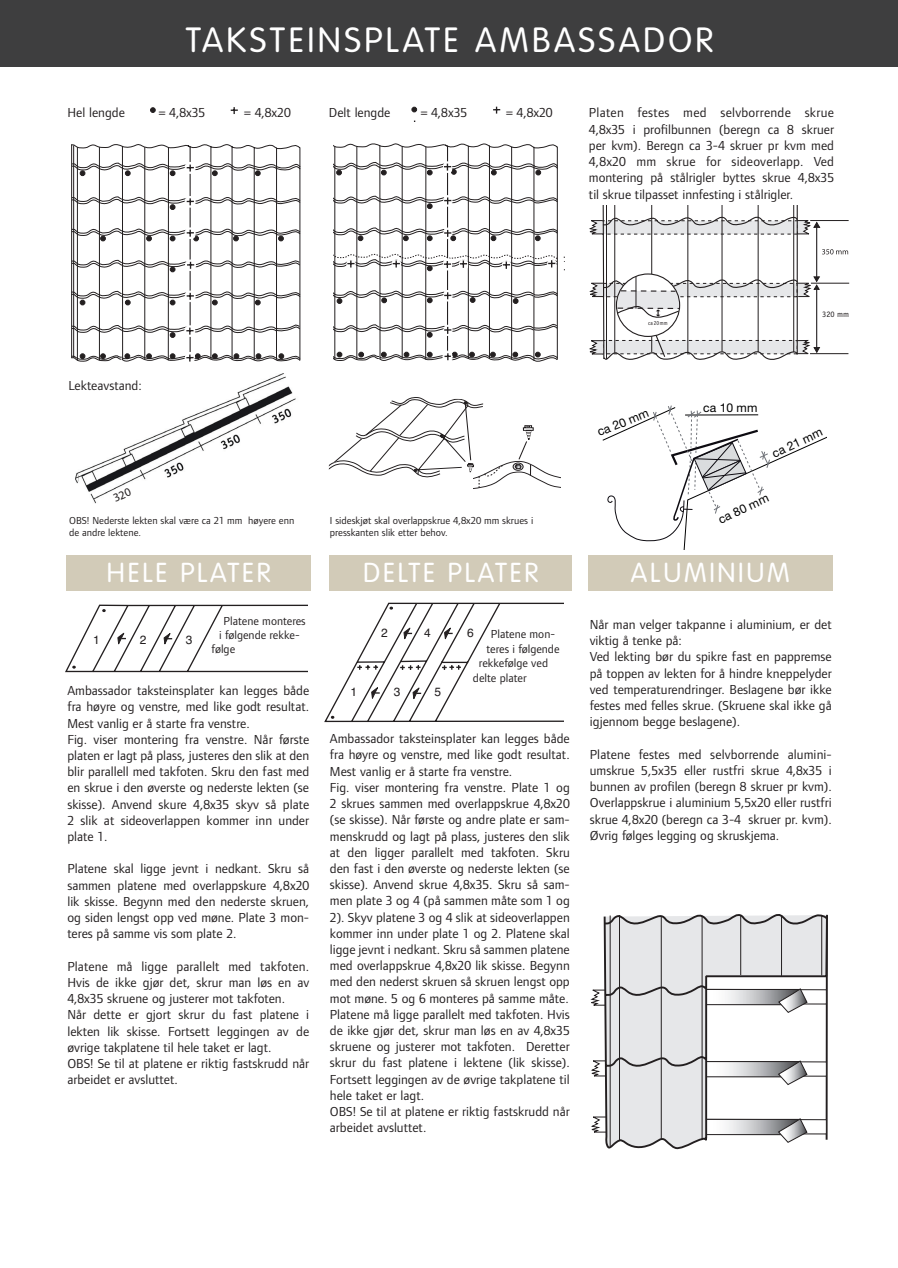
<style>
.page{position:relative;width:898px;height:1268px;background:#fff}
.page>*{position:absolute;margin:0;border:0;box-sizing:border-box;transform-origin:0 0}
.t1{font:300 34.5px "VAG Rounded";letter-spacing:.1em;color:#fff}
.t2{font:300 27px "VAG Rounded";letter-spacing:.1em;color:#fff}
.t3{font:13.5px/16.2px "Foundry Form Sans";color:#231f20}
.t4{font:12.15px "Helvetica Neue LT Std";color:#000}
.t5{font:12px "Foundry Form Sans";color:#231f20}
.t6{font:12px "Helvetica";color:#231f20}
.t7{font:10.5px/12.6px "Foundry Form Sans";color:#231f20}
.t8{font:8.4px "Officina Sans Std";color:#231f20}
.t9{font:6px "Officina Sans Std";color:#231f20;scale:.89 1}
</style>
<div class="page">
<img style="left:76px;top:374px;width:220px;height:130px">
<svg style="left:324px;top:602px;width:240px;height:121px"></svg>
<div style="left:67px;top:554px;width:244px;height:36px;background:#d2cbb8"></div>
<div style="left:329px;top:554px;width:242px;height:36px;background:#d2cbb8"></div>
<div style="left:588px;top:554px;width:244px;height:36px;background:#d2cbb8"></div>
<svg style="left:65px;top:604px;width:243px;height:69px"></svg>
<svg style="left:71px;top:144px;width:230px;height:218px"></svg>
<svg style="left:333px;top:143px;width:225px;height:219px"></svg>
<svg style="left:150px;top:107px;width:5px;height:6px"></svg>
<svg style="left:230px;top:107px;width:8px;height:7px"></svg>
<svg style="left:412px;top:107px;width:5px;height:5px"></svg>
<svg style="left:493px;top:106px;width:8px;height:8px"></svg>
<div style="left:0;top:0;width:898px;height:67px;background:#3e3e3f"></div>
<svg style="left:329px;top:397px;width:231px;height:92px"></svg>
<svg style="left:590px;top:989px;width:13px;height:16px"></svg>
<svg style="left:591px;top:1060px;width:12px;height:16px"></svg>
<svg style="left:591px;top:1116px;width:12px;height:16px"></svg>
<svg style="left:603px;top:929px;width:225px;height:221px"></svg>
<hr style="left:619px;top:914px;width:1px;height:225px;background:#231f20">
<hr style="left:610px;top:915px;width:1px;height:231px;background:#231f20">
<hr style="left:661px;top:916px;width:1px;height:222px;background:#231f20">
<hr style="left:702px;top:915px;width:1px;height:223px;background:#231f20">
<hr style="left:740px;top:915px;width:1px;height:59px;background:#231f20">
<hr style="left:781px;top:915px;width:1px;height:60px;background:#231f20">
<hr style="left:821px;top:914px;width:1px;height:61px;background:#231f20">
<svg style="left:603px;top:914px;width:225px;height:15px"></svg>
<svg style="left:589px;top:205px;width:259px;height:155px"></svg>
<hr style="left:810px;top:353px;width:38px;height:1px;background:#231f20">
<hr style="left:811px;top:283px;width:38px;height:1px;background:#231f20">
<hr style="left:810px;top:220px;width:38px;height:1px;background:#231f20">
<hr style="left:636px;top:276px;width:1px;height:32px;background:#231f20">
<svg style="left:602px;top:405px;width:225px;height:144px"></svg>
<svg style="left:108px;top:480px;width:39px;height:24px"></svg>
<h1 class="t1" style="left:186px;top:20px;width:529px">TAKSTEINSPLATE AMBASSADOR</h1>
<p class="t3" style="left:68px;top:105px;width:59px">Hel lengde</p>
<p class="t3" style="left:329px;top:105px;width:63px">Delt lengde</p>
<p class="t3" style="left:159px;top:105px;width:48px">= 4,8x35</p>
<p class="t3" style="left:244px;top:105px;width:48px">= 4,8x20</p>
<p class="t3" style="left:421px;top:105px;width:48px">= 4,8x35</p>
<p class="t3" style="left:506px;top:105px;width:48px">= 4,8x20</p>
<p class="t3" style="left:589px;top:105px;width:247px;text-align:justify">Platen festes med selvborrende skrue 4,8x35 i profilbunnen (beregn ca 8 skruer per kvm). Beregn ca 3-4 skruer pr kvm med 4,8x20 mm skrue for sideoverlapp. Ved montering på stålrigler byttes skrue 4,8x35 til skrue tilpasset innfesting i stålrigler.</p>
<p class="t4" style="left:603px;top:183px;width:56px;rotate:-22deg">ca 30 mm</p>
<p class="t3" style="left:68px;top:377px;width:75px">Lekteavstand:</p>
<p class="t7" style="left:69px;top:514px;width:227px">OBS! Nederste lekten skal være ca 21 mm høyere enn de andre lektene.</p>
<p class="t6" style="left:80px;top:530px;width:8px">1</p>
<p class="t6" style="left:124px;top:530px;width:8px">3</p>
<p class="t7" style="left:330px;top:514px;width:205px">I sideskjøt skal overlappskrue 4,8x20 mm skrues i presskanten slik etter behov.</p>
<p class="t9" style="left:648px;top:319px;width:23px">ca 20mm</p>
<p class="t4" style="left:595px;top:425px;width:56px;rotate:-22deg">ca 20 mm</p>
<p class="t8" style="left:822px;top:309px;width:29px">320 mm</p>
<p class="t4" style="left:703px;top:401px;width:56px">ca 10 mm</p>
<p class="t4" style="left:769px;top:447px;width:56px;rotate:-25deg">ca 21 mm</p>
<p class="t4" style="left:716px;top:513px;width:56px;rotate:-25deg">ca 80 mm</p>
<h2 class="t2" style="left:107px;top:557px;width:35px">HELE</h2>
<h2 class="t2" style="left:180px;top:557px;width:16px">PLATER</h2>
<h2 class="t2" style="left:363px;top:557px;width:101px">DELTE PLATER</h2>
<h2 class="t2" style="left:631px;top:557px;width:160px">ALUMINIUM</h2>
<p class="t6" style="left:93px;top:630px;width:8px">1</p>
<p class="t6" style="left:140px;top:630px;width:8px">2</p>
<p class="t6" style="left:186px;top:630px;width:8px">3</p>
<p class="t5" style="left:224px;top:613px;width:84px">Platene monteres</p>
<p class="t5" style="left:219px;top:628px;width:82px">i følgende rekke-</p>
<p class="t5" style="left:212px;top:642px;width:25px">følge</p>
<p class="t3" style="left:67px;top:682px;width:243px">Ambassador taksteinsplater kan legges både fra høyre og venstre, med like godt resultat.<br>Mest vanlig er å starte fra venstre.<br>Fig. viser montering fra venstre. Når første platen er lagt på plass, justeres den slik at den blir parallell med takfoten. Skru den fast med en skrue i den øverste og nederste lekten (se skisse). Anvend skure 4,8x35 skyv så plate 2 slik at sideoverlappen kommer inn under plate 1.</p>
<p class="t3" style="left:67px;top:860px;width:243px;text-align:justify">Platene skal ligge jevnt i nedkant. Skru så sammen platene med overlappskure 4,8x20 lik skisse. Begynn med den nederste skruen, og siden lengst opp ved møne. Plate 3 mon&shy;teres på samme vis som plate 2.</p>
<p class="t3" style="left:67px;top:957px;width:243px">Platene må ligge parallelt med takfoten.<br>Hvis de ikke gjør det, skrur man løs en av 4,8x35 skruene og justerer mot takfoten.<br>Når dette er gjort skrur du fast platene i lekten lik skisse. Fortsett leggingen av de øvrige takplatene til hele taket er lagt.<br>OBS! Se til at platene er riktig fastskrudd når arbeidet er avsluttet.</p>
<p class="t6" style="left:351px;top:682px;width:8px">1</p>
<p class="t6" style="left:381px;top:623px;width:8px">2</p>
<p class="t6" style="left:394px;top:682px;width:8px">3</p>
<p class="t6" style="left:424px;top:623px;width:8px">4</p>
<p class="t6" style="left:434px;top:682px;width:8px">5</p>
<p class="t6" style="left:467px;top:623px;width:8px">6</p>
<p class="t5" style="left:491px;top:627px;width:66px">Platene mon-</p>
<p class="t5" style="left:486px;top:642px;width:75px">teres i følgende</p>
<p class="t5" style="left:479px;top:656px;width:71px">rekkefølge ved</p>
<p class="t5" style="left:473px;top:670px;width:55px">delte plater</p>
<p class="t3" style="left:330px;top:730px;width:241px">Ambassador taksteinsplater kan legges både fra høyre og venstre, med like godt resultat.<br>Mest vanlig er å starte fra venstre.<br>Fig. viser montering fra venstre. Plate 1 og 2 skrues sammen med overlappskrue 4,8x20 (se skisse). Når første og andre plate er sam&shy;menskrudd og lagt på plass, justeres den slik at den ligger parallelt med takfoten. Skru den fast i den øverste og nederste lekten (se skisse). Anvend skrue 4,8x35. Skru så sam&shy;men plate 3 og 4 (på sammen måte som 1 og 2). Skyv platene 3 og 4 slik at sideoverlappen kommer inn under plate 1 og 2. Platene skal ligge jevnt i nedkant. Skru så sammen platene med overlappskrue 4,8x20 lik skisse. Begynn med den nederst skruen så skruen lengst opp mot møne. 5 og 6 monteres på samme måte.<br>Platene må ligge parallelt med takfoten. Hvis de ikke gjør det, skrur man løs en av 4,8x35 skruene og justerer mot takfoten. Deretter skrur du fast platene i lektene (lik skisse).<br>Fortsett leggingen av de øvrige takplatene til hele taket er lagt.<br>OBS! Se til at platene er riktig fastskrudd når arbeidet avsluttet.</p>
<p class="t6" style="left:363px;top:782px;width:8px">1</p>
<p class="t6" style="left:410px;top:782px;width:8px">2</p>
<p class="t6" style="left:456px;top:782px;width:8px">3</p>
<p class="t3" style="left:590px;top:616px;width:243px">Når man velger takpanne i aluminium, er det viktig å tenke på:<br>Ved lekting bør du spikre fast en pappremse på toppen av lekten for å hindre kneppelyder ved temperaturendringer. Beslagene bør ikke festes med felles skrue. (Skruene skal ikke gå igjennom begge beslagene).</p>
<p class="t3" style="left:590px;top:745px;width:244px;text-align:justify">Platene festes med selvborrende alumini&shy;umskrue 5,5x35 eller rustfri skrue 4,8x35 i bunnen av profilen (beregn 8 skruer pr kvm).<br>Overlappskrue i aluminium 5,5x20 eller rustfri skrue 4,8x20 (beregn ca 3-4 skruer pr. kvm).<br>Øvrig følges legging og skruskjema.</p>
</div>
